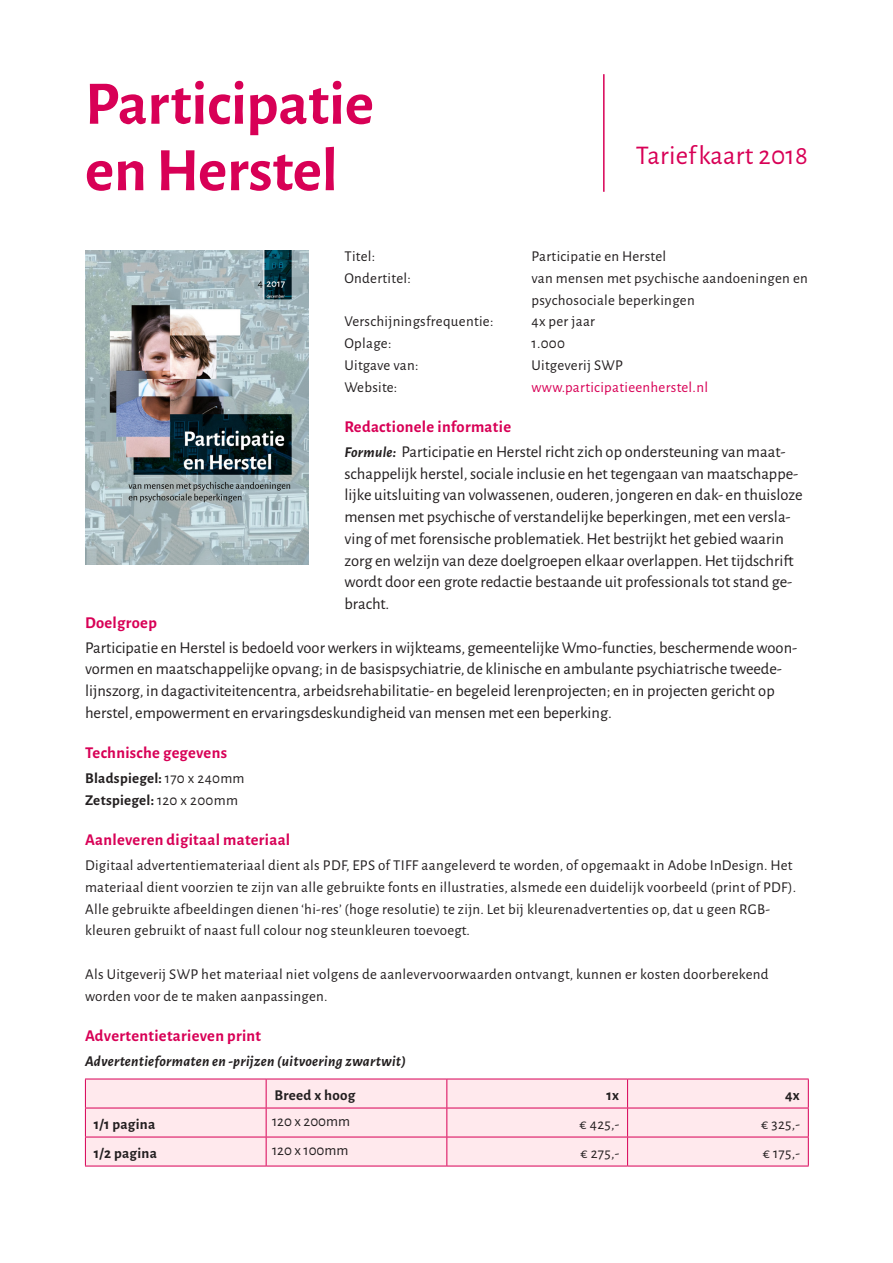
<style>
.page{position:relative;width:893px;height:1263px;background:#fff}
.page>*{position:absolute;margin:0;border:0;box-sizing:border-box;transform-origin:0 0}
.t1{font:700 61.95px/66.4px "Alegreya Sans";color:#d80056}
.t2{font:27px "Alegreya Sans";letter-spacing:.01em;color:#d80056}
.t3{font:16.5px/21.8px "Alegreya Sans";color:#231f20}
.TK_1_L{font:700 16.5px "Alegreya Sans";letter-spacing:.02em;color:#d80056}
.TK_1_inspr{font:700 16.5px "Alegreya Sans";letter-spacing:.02em;color:#d80056}
.No_Spacing{font:15px/21.8px "Alegreya Sans";letter-spacing:.02em;color:#231f20}
.No_Spacing-2{font:700 15px "Alegreya Sans";letter-spacing:.02em;color:#231f20}
.No_Spacing-3{font:italic 700 15px "Alegreya Sans";letter-spacing:.02em;color:#231f20}
.No_Spacing-4{font:15px "Alegreya Sans";letter-spacing:.02em;color:#d80056}
.No_Spacing-5{font:15px "Alegreya Sans";color:#231f20}
.s1{font-weight:700;font-style:italic;font-size:15px}
.s2{font-weight:400}
</style>
<div class="page">
<div style="left:86px;top:1080px;width:722px;height:86px;background:#ffe9ed"></div>
<hr style="left:85px;top:1079px;width:181px;height:1px;background:#d80056">
<hr style="left:266px;top:1079px;width:181px;height:1px;background:#d80056">
<hr style="left:447px;top:1079px;width:181px;height:1px;background:#d80056">
<hr style="left:628px;top:1079px;width:181px;height:1px;background:#d80056">
<hr style="left:85px;top:1108px;width:181px;height:1px;background:#d80056">
<hr style="left:266px;top:1108px;width:181px;height:1px;background:#d80056">
<hr style="left:447px;top:1108px;width:181px;height:1px;background:#d80056">
<hr style="left:628px;top:1108px;width:181px;height:1px;background:#d80056">
<hr style="left:85px;top:1137px;width:181px;height:1px;background:#d80056">
<svg style="left:85px;top:1079px;width:1px;height:87px"></svg>
<hr style="left:266px;top:1137px;width:181px;height:1px;background:#d80056">
<svg style="left:266px;top:1079px;width:1px;height:87px"></svg>
<hr style="left:447px;top:1137px;width:181px;height:1px;background:#d80056">
<svg style="left:446px;top:1079px;width:1px;height:87px"></svg>
<hr style="left:628px;top:1137px;width:181px;height:1px;background:#d80056">
<svg style="left:627px;top:1079px;width:1px;height:87px"></svg>
<svg style="left:808px;top:1079px;width:1px;height:87px"></svg>
<hr style="left:85px;top:1166px;width:181px;height:1px;background:#d80056">
<hr style="left:266px;top:1166px;width:181px;height:1px;background:#d80056">
<hr style="left:447px;top:1166px;width:181px;height:1px;background:#d80056">
<hr style="left:628px;top:1166px;width:181px;height:1px;background:#d80056">
<img style="left:85px;top:251px;width:223px;height:313px">
<hr style="left:603px;top:74px;width:2px;height:118px;background:#d80056">
<p class="t1" style="left:85px;top:66px;width:290px">Participatie en Herstel</p>
<p class="t2" style="left:636px;top:137px;width:174px">Tariefkaart 2018</p>
<p class="No_Spacing" style="left:344px;top:245px;width:32px">Titel:</p>
<p class="No_Spacing" style="left:531px;top:245px;width:136px">Participatie en Herstel</p>
<p class="No_Spacing" style="left:344px;top:266px;width:68px">Ondertitel:</p>
<p class="No_Spacing" style="left:531px;top:266px;width:278px">van mensen met psychische aandoeningen en psychosociale beperkingen</p>
<p class="No_Spacing" style="left:344px;top:310px;width:151px">Verschijningsfrequentie:</p>
<p class="No_Spacing" style="left:531px;top:310px;width:65px">4x per jaar</p>
<p class="No_Spacing" style="left:344px;top:332px;width:49px">Oplage:</p>
<p class="No_Spacing" style="left:531px;top:332px;width:35px">1.000</p>
<p class="No_Spacing" style="left:344px;top:353px;width:76px">Uitgave van:</p>
<p class="No_Spacing" style="left:531px;top:353px;width:93px">Uitgeverij SWP</p>
<p class="No_Spacing" style="left:344px;top:375px;width:54px">Website:</p>
<p class="No_Spacing-4" style="left:531px;top:377px;width:178px">www.participatieenherstel.nl</p>
<p class="TK_1_inspr" style="left:344px;top:415px;width:168px">Redactionele informatie</p>
<p class="t3" style="left:344px;top:440px;width:460px"><span class="s1">Formule:</span> Participatie en Herstel richt zich op ondersteuning van maat&shy;schappelijk herstel, sociale inclusie en het tegengaan van maatschappe&shy;lijke uitsluiting van volwassenen, ouderen, jongeren en dak- en thuisloze mensen met psychische of verstandelijke beperkingen, met een versla&shy;ving of met forensische problematiek. Het bestrijkt het gebied waarin zorg en welzijn van deze doelgroepen elkaar overlappen. Het tijdschrift wordt door een grote redactie bestaande uit professionals tot stand ge&shy;bracht.</p>
<p class="TK_1_inspr" style="left:85px;top:610px;width:73px">Doelgroep</p>
<p class="t3" style="left:85px;top:636px;width:714px">Participatie en Herstel is bedoeld voor werkers in wijkteams, gemeentelijke Wmo-functies, beschermende woon&shy;vormen en maatschappelijke opvang; in de basispsychiatrie, de klinische en ambulante psychiatrische tweede&shy;lijnszorg, in dagactiviteitencentra, arbeidsrehabilitatie- en begeleid lerenprojecten; en in projecten gericht op herstel, empowerment en ervaringsdeskundigheid van mensen met een beperking.</p>
<p class="TK_1_L" style="left:85px;top:741px;width:144px">Technische gegevens</p>
<p class="No_Spacing-2" style="left:85px;top:767px;width:161px">Bladspiegel: <span class="s2">170 x 240mm</span></p>
<p class="No_Spacing-2" style="left:85px;top:789px;width:154px">Zetspiegel: <span class="s2">120 x 200mm</span></p>
<p class="TK_1_L" style="left:85px;top:828px;width:207px">Aanleveren digitaal materiaal</p>
<p class="No_Spacing" style="left:85px;top:854px;width:713px">Digitaal advertentiemateriaal dient als PDF, EPS of TIFF aangeleverd te worden, of opgemaakt in Adobe InDesign. Het materiaal dient voorzien te zijn van alle gebruikte fonts en illustraties, alsmede een duidelijk voorbeeld (print of PDF).<br>Alle gebruikte afbeeldingen dienen ‘hi-res’ (hoge resolutie) te zijn. Let bij kleurenadvertenties op, dat u geen RGB&shy;kleuren gebruikt of naast full colour nog steunkleuren toevoegt.</p>
<p class="No_Spacing" style="left:85px;top:962px;width:685px">Als Uitgeverij SWP het materiaal niet volgens de aanlevervoorwaarden ontvangt, kunnen er kosten doorberekend worden voor de te maken aanpassingen.</p>
<p class="TK_1_L" style="left:85px;top:1024px;width:178px">Advertentietarieven print</p>
<p class="No_Spacing-3" style="left:85px;top:1050px;width:322px">Advertentieformaten en -prijzen (uitvoering zwartwit)</p>
<p class="No_Spacing-2" style="left:275px;top:1084px;width:82px">Breed x hoog</p>
<p class="No_Spacing-2" style="left:606px;top:1084px;width:14px">1x</p>
<p class="No_Spacing-2" style="left:785px;top:1084px;width:16px">4x</p>
<p class="No_Spacing-2" style="left:94px;top:1113px;width:63px">1/1 pagina</p>
<p class="No_Spacing-5" style="left:272px;top:1111px;width:79px">120 x 200mm</p>
<p class="No_Spacing" style="left:579px;top:1112px;width:41px">€ 425,-</p>
<p class="No_Spacing" style="left:761px;top:1112px;width:40px">€ 325,-</p>
<p class="No_Spacing-2" style="left:94px;top:1142px;width:65px">1/2 pagina</p>
<p class="No_Spacing-5" style="left:272px;top:1140px;width:78px">120 x 100mm</p>
<p class="No_Spacing" style="left:580px;top:1141px;width:40px">€ 275,-</p>
<p class="No_Spacing" style="left:763px;top:1141px;width:39px">€ 175,-</p>
</div>
